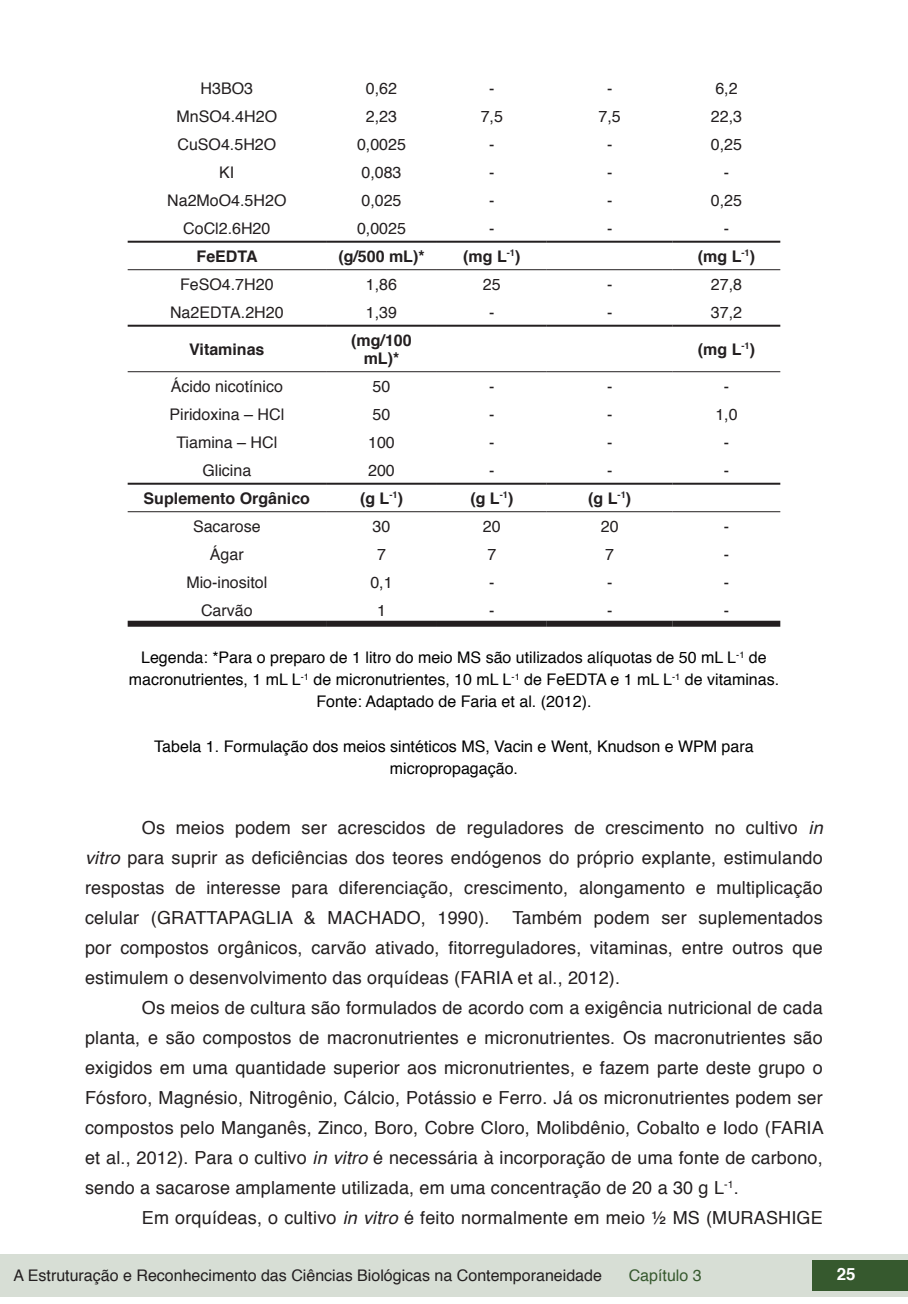
<style>
.page{position:relative;width:908px;height:1304px;background:#fff}
.page>*{position:absolute;margin:0;border:0;box-sizing:border-box;transform-origin:0 0}
.t1{font:18px/30px "Helvetica";letter-spacing:.01em;color:#231f20;text-align:justify}
.t2{font:700 16.8px "Helvetica";color:#fff}
.t3{font:16px "Helvetica";color:#231f20}
.t4{font:16px/22px "Helvetica";color:#000;text-align:center}
.t5{font:700 16px/18px "Helvetica";color:#231f20;text-align:center}
.t6{font:16px "Helvetica";color:#36592e}
.s1{font-style:italic}
</style>
<div class="page">
<div style="left:0;top:1254px;width:906px;height:43px;background:#d7ded5"></div>
<div style="left:812px;top:1261px;width:95px;height:30px;background:#36592e"></div>
<hr style="left:128px;top:241px;width:198px;height:2px;background:#231f20">
<hr style="left:326px;top:241px;width:111px;height:2px;background:#231f20">
<hr style="left:437px;top:241px;width:109px;height:2px;background:#231f20">
<hr style="left:546px;top:241px;width:126px;height:2px;background:#231f20">
<hr style="left:672px;top:241px;width:108px;height:2px;background:#231f20">
<hr style="left:128px;top:325px;width:198px;height:2px;background:#231f20">
<hr style="left:326px;top:325px;width:111px;height:2px;background:#231f20">
<hr style="left:437px;top:325px;width:109px;height:2px;background:#231f20">
<hr style="left:546px;top:325px;width:126px;height:2px;background:#231f20">
<hr style="left:672px;top:325px;width:108px;height:2px;background:#231f20">
<hr style="left:128px;top:483px;width:198px;height:2px;background:#231f20">
<hr style="left:326px;top:483px;width:111px;height:2px;background:#231f20">
<hr style="left:437px;top:483px;width:109px;height:2px;background:#231f20">
<hr style="left:546px;top:483px;width:126px;height:2px;background:#231f20">
<hr style="left:672px;top:483px;width:108px;height:2px;background:#231f20">
<hr style="left:128px;top:269px;width:198px;height:1px;background:#231f20">
<hr style="left:326px;top:269px;width:111px;height:1px;background:#231f20">
<hr style="left:437px;top:269px;width:109px;height:1px;background:#231f20">
<hr style="left:546px;top:269px;width:126px;height:1px;background:#231f20">
<hr style="left:672px;top:269px;width:108px;height:1px;background:#231f20">
<hr style="left:128px;top:371px;width:198px;height:1px;background:#231f20">
<hr style="left:326px;top:371px;width:111px;height:1px;background:#231f20">
<hr style="left:437px;top:371px;width:109px;height:1px;background:#231f20">
<hr style="left:546px;top:371px;width:126px;height:1px;background:#231f20">
<hr style="left:672px;top:371px;width:108px;height:1px;background:#231f20">
<hr style="left:128px;top:511px;width:198px;height:1px;background:#231f20">
<hr style="left:326px;top:511px;width:111px;height:1px;background:#231f20">
<hr style="left:437px;top:511px;width:109px;height:1px;background:#231f20">
<hr style="left:546px;top:511px;width:126px;height:1px;background:#231f20">
<hr style="left:672px;top:511px;width:108px;height:1px;background:#231f20">
<div style="left:128px;top:621px;width:198px;height:6px;background:#231f20"></div>
<div style="left:326px;top:621px;width:111px;height:6px;background:#231f20"></div>
<div style="left:437px;top:621px;width:109px;height:6px;background:#231f20"></div>
<div style="left:546px;top:621px;width:126px;height:6px;background:#231f20"></div>
<div style="left:672px;top:621px;width:108px;height:6px;background:#231f20"></div>
<p class="t3" style="left:200px;top:76px;width:54px">H3BO3</p>
<p class="t3" style="left:366px;top:76px;width:33px">0,62</p>
<p class="t3" style="left:489px;top:76px;width:7px">-</p>
<p class="t3" style="left:606px;top:76px;width:7px">-</p>
<p class="t3" style="left:715px;top:76px;width:24px">6,2</p>
<p class="t3" style="left:176px;top:104px;width:102px">MnSO4.4H2O</p>
<p class="t3" style="left:366px;top:104px;width:33px">2,23</p>
<p class="t3" style="left:480px;top:104px;width:24px">7,5</p>
<p class="t3" style="left:598px;top:104px;width:24px">7,5</p>
<p class="t3" style="left:710px;top:104px;width:33px">22,3</p>
<p class="t3" style="left:177px;top:132px;width:100px">CuSO4.5H2O</p>
<p class="t3" style="left:357px;top:132px;width:50px">0,0025</p>
<p class="t3" style="left:489px;top:132px;width:7px">-</p>
<p class="t3" style="left:606px;top:132px;width:7px">-</p>
<p class="t3" style="left:710px;top:132px;width:33px">0,25</p>
<p class="t3" style="left:219px;top:160px;width:17px">KI</p>
<p class="t3" style="left:361px;top:160px;width:42px">0,083</p>
<p class="t3" style="left:489px;top:160px;width:7px">-</p>
<p class="t3" style="left:606px;top:160px;width:7px">-</p>
<p class="t3" style="left:723px;top:160px;width:7px">-</p>
<p class="t3" style="left:167px;top:188px;width:121px">Na2MoO4.5H2O</p>
<p class="t3" style="left:361px;top:188px;width:42px">0,025</p>
<p class="t3" style="left:489px;top:188px;width:7px">-</p>
<p class="t3" style="left:606px;top:188px;width:7px">-</p>
<p class="t3" style="left:710px;top:188px;width:33px">0,25</p>
<p class="t3" style="left:183px;top:216px;width:89px">CoCl2.6H20</p>
<p class="t3" style="left:357px;top:216px;width:50px">0,0025</p>
<p class="t3" style="left:489px;top:216px;width:7px">-</p>
<p class="t3" style="left:606px;top:216px;width:7px">-</p>
<p class="t3" style="left:723px;top:216px;width:7px">-</p>
<p class="t5" style="left:196px;top:247px;width:63px">FeEDTA</p>
<p class="t5" style="left:338px;top:247px;width:88px">(g/500 mL)*</p>
<p class="t5" style="left:463px;top:247px;width:59px">(mg L<sup>-1</sup>)</p>
<p class="t5" style="left:697px;top:247px;width:59px">(mg L<sup>-1</sup>)</p>
<p class="t3" style="left:180px;top:272px;width:95px">FeSO4.7H20</p>
<p class="t3" style="left:366px;top:272px;width:33px">1,86</p>
<p class="t3" style="left:482px;top:272px;width:19px">25</p>
<p class="t3" style="left:606px;top:272px;width:7px">-</p>
<p class="t3" style="left:710px;top:272px;width:33px">27,8</p>
<p class="t3" style="left:170px;top:300px;width:115px">Na2EDTA.2H20</p>
<p class="t3" style="left:366px;top:300px;width:33px">1,39</p>
<p class="t3" style="left:489px;top:300px;width:7px">-</p>
<p class="t3" style="left:606px;top:300px;width:7px">-</p>
<p class="t3" style="left:710px;top:300px;width:33px">37,2</p>
<p class="t5" style="left:189px;top:340px;width:77px">Vitaminas</p>
<p class="t5" style="left:351px;top:331px;width:62px">(mg/100 mL)*</p>
<p class="t5" style="left:697px;top:340px;width:59px">(mg L<sup>-1</sup>)</p>
<p class="t3" style="left:171px;top:374px;width:114px">Ácido nicotínico</p>
<p class="t3" style="left:372px;top:374px;width:19px">50</p>
<p class="t3" style="left:489px;top:374px;width:7px">-</p>
<p class="t3" style="left:606px;top:374px;width:7px">-</p>
<p class="t3" style="left:723px;top:374px;width:7px">-</p>
<p class="t3" style="left:169px;top:402px;width:116px">Piridoxina – HCl</p>
<p class="t3" style="left:372px;top:402px;width:19px">50</p>
<p class="t3" style="left:489px;top:402px;width:7px">-</p>
<p class="t3" style="left:606px;top:402px;width:7px">-</p>
<p class="t3" style="left:715px;top:402px;width:24px">1,0</p>
<p class="t3" style="left:176px;top:430px;width:102px">Tiamina – HCl</p>
<p class="t3" style="left:368px;top:430px;width:28px">100</p>
<p class="t3" style="left:489px;top:430px;width:7px">-</p>
<p class="t3" style="left:606px;top:430px;width:7px">-</p>
<p class="t3" style="left:723px;top:430px;width:7px">-</p>
<p class="t3" style="left:202px;top:458px;width:50px">Glicina</p>
<p class="t3" style="left:368px;top:458px;width:28px">200</p>
<p class="t3" style="left:489px;top:458px;width:7px">-</p>
<p class="t3" style="left:606px;top:458px;width:7px">-</p>
<p class="t3" style="left:723px;top:458px;width:7px">-</p>
<p class="t5" style="left:143px;top:489px;width:168px">Suplemento Orgânico</p>
<p class="t5" style="left:360px;top:489px;width:44px">(g L<sup>-1</sup>)</p>
<p class="t5" style="left:470px;top:489px;width:44px">(g L<sup>-1</sup>)</p>
<p class="t5" style="left:588px;top:489px;width:44px">(g L<sup>-1</sup>)</p>
<p class="t3" style="left:193px;top:514px;width:69px">Sacarose</p>
<p class="t3" style="left:372px;top:514px;width:19px">30</p>
<p class="t3" style="left:483px;top:514px;width:19px">20</p>
<p class="t3" style="left:600px;top:514px;width:19px">20</p>
<p class="t3" style="left:723px;top:514px;width:7px">-</p>
<p class="t3" style="left:210px;top:542px;width:35px">Ágar</p>
<p class="t3" style="left:377px;top:542px;width:10px">7</p>
<p class="t3" style="left:487px;top:542px;width:10px">7</p>
<p class="t3" style="left:605px;top:542px;width:10px">7</p>
<p class="t3" style="left:723px;top:542px;width:7px">-</p>
<p class="t3" style="left:186px;top:570px;width:82px">Mio-inositol</p>
<p class="t3" style="left:370px;top:570px;width:24px">0,1</p>
<p class="t3" style="left:489px;top:570px;width:7px">-</p>
<p class="t3" style="left:606px;top:570px;width:7px">-</p>
<p class="t3" style="left:723px;top:570px;width:7px">-</p>
<p class="t3" style="left:201px;top:598px;width:53px">Carvão</p>
<p class="t3" style="left:377px;top:598px;width:10px">1</p>
<p class="t3" style="left:489px;top:598px;width:7px">-</p>
<p class="t3" style="left:606px;top:598px;width:7px">-</p>
<p class="t3" style="left:723px;top:598px;width:7px">-</p>
<p class="t4" style="left:129px;top:647px;width:651px">Legenda: *Para o preparo de 1 litro do meio MS são utilizados alíquotas de 50 mL L<sup>-1</sup> de macronutrientes, 1 mL L<sup>-1</sup> de micronutrientes, 10 mL L<sup>-1</sup> de FeEDTA e 1 mL L<sup>-1</sup> de vitaminas.<br>Fonte: Adaptado de Faria et al. (2012).</p>
<p class="t4" style="left:154px;top:736px;width:600px">Tabela 1. Formulação dos meios sintéticos MS, Vacin e Went, Knudson e WPM para micropropagação.</p>
<p class="t1" style="left:85px;top:813px;width:738px;text-indent:57px">Os meios podem ser acrescidos de reguladores de crescimento no cultivo <span class="s1">in vitro</span> para suprir as deficiências dos teores endógenos do próprio explante, estimulando respostas de interesse para diferenciação, crescimento, alongamento e multiplicação celular (GRATTAPAGLIA &amp; MACHADO, 1990).</p>
<p class="t1" style="left:85px;top:903px;width:738px;text-indent:427px">Também podem ser suplementados por compostos orgânicos, carvão ativado, fitorreguladores, vitaminas, entre outros que estimulem o desenvolvimento das orquídeas (FARIA et al., 2012).</p>
<p class="t1" style="left:85px;top:993px;width:739px;text-indent:57px">Os meios de cultura são formulados de acordo com a exigência nutricional de cada planta, e são compostos de macronutrientes e micronutrientes. Os macronutrientes são exigidos em uma quantidade superior aos micronutrientes, e fazem parte deste grupo o Fósforo, Magnésio, Nitrogênio, Cálcio, Potássio e Ferro. Já os micronutrientes podem ser compostos pelo Manganês, Zinco, Boro, Cobre Cloro, Molibdênio, Cobalto e Iodo (FARIA et al., 2012). Para o cultivo <span class="s1">in vitro</span> é necessária à incorporação de uma fonte de carbono, sendo a sacarose amplamente utilizada, em uma concentração de 20 a 30 g L<sup>-1</sup>.</p>
<p class="t1" style="left:142px;top:1203px;width:682px">Em orquídeas, o cultivo <span class="s1">in vitro</span> é feito normalmente em meio ½ MS (MURASHIGE</p>
<p class="t3" style="left:14px;top:1263px;width:589px">A Estruturação e Reconhecimento das Ciências Biológicas na Contemporaneidade</p>
<p class="t6" style="left:628px;top:1263px;width:74px">Capítulo 3</p>
<p class="t2" style="left:836px;top:1261px;width:20px">25</p>
</div>
